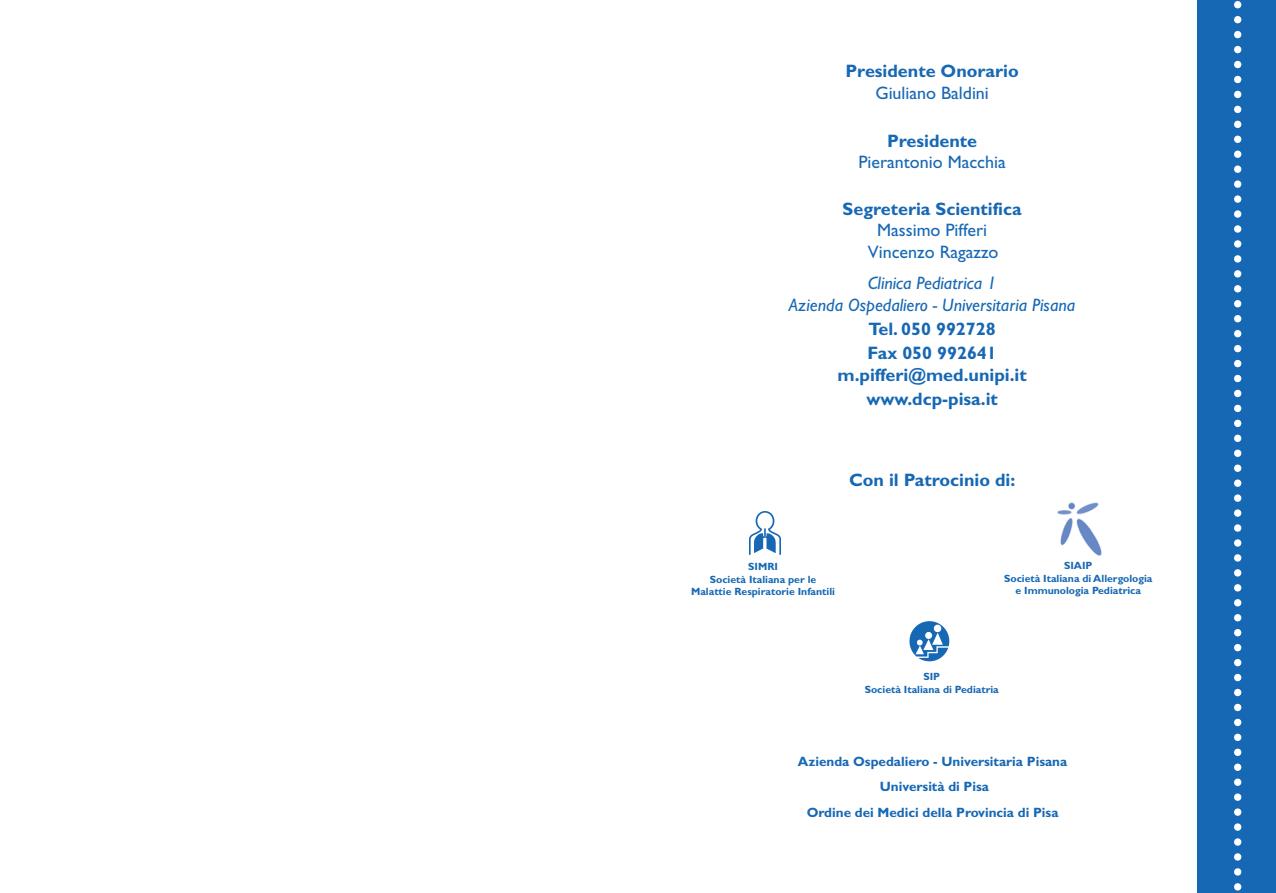
<style>
.page{position:relative;width:1276px;height:893px;background:#fff}
.page>*{position:absolute;margin:0;border:0;box-sizing:border-box;transform-origin:0 0}
.t1{font:700 18px/23.5px "Gill Sans";color:#1768b4;text-align:center}
.t2{font:18px/21.6px "Gill Sans";color:#1768b4;text-align:center}
.t3{font:italic 18px/21.6px "Gill Sans";color:#1768b4;text-align:center}
.t4{font:700 13.5px/25.5px "Gill Sans";color:#1768b4;text-align:center}
.t5{font:700 10.5px/12.6px "Gill Sans";color:#1768b4;text-align:center}
</style>
<div class="page">
<div style="left:1197px;top:0;width:79px;height:893px;background:#1768b4"></div>
<svg style="left:1234px;top:1px;width:7px;height:890px"></svg>
<img style="left:909px;top:621px;width:40px;height:41px">
<img style="left:1057px;top:502px;width:45px;height:54px">
<img style="left:749px;top:511px;width:31px;height:44px">
<h1 class="t1" style="left:845px;top:61px;width:175px">Presidente Onorario</h1>
<h1 class="t2" style="left:875px;top:84px;width:115px">Giuliano Baldini</h1>
<h1 class="t1" style="left:887px;top:130px;width:92px">Presidente</h1>
<h1 class="t2" style="left:858px;top:153px;width:149px">Pierantonio Macchia</h1>
<h1 class="t1" style="left:842px;top:198px;width:181px">Segreteria Scientifica</h1>
<h1 class="t2" style="left:868px;top:221px;width:132px">Massimo Pifferi<br>Vincenzo Ragazzo</h1>
<h1 class="t3" style="left:789px;top:274px;width:288px">Clinica Pediatrica 1<br>Azienda Ospedaliero - Universitaria Pisana</h1>
<h1 class="t1" style="left:837px;top:319px;width:191px">Tel. 050 992728<br>Fax 050 992641 m.pifferi@med.unipi.it www.dcp-pisa.it</h1>
<h1 class="t1" style="left:849px;top:470px;width:168px">Con il Patrocinio di:</h1>
<p class="t5" style="left:691px;top:561px;width:145px">SIMRI<br>Società Italiana per le<br>Malattie Respiratorie Infantili</p>
<p class="t5" style="left:1004px;top:561px;width:150px">SIAIP<br>Società Italiana di Allergologia e Immunologia Pediatrica</p>
<p class="t5" style="left:864px;top:671px;width:136px">SIP<br>Società Italiana di Pediatria</p>
<p class="t4" style="left:798px;top:750px;width:271px">Azienda Ospedaliero - Universitaria Pisana<br>Università di Pisa<br>Ordine dei Medici della Provincia di Pisa</p>
</div>
